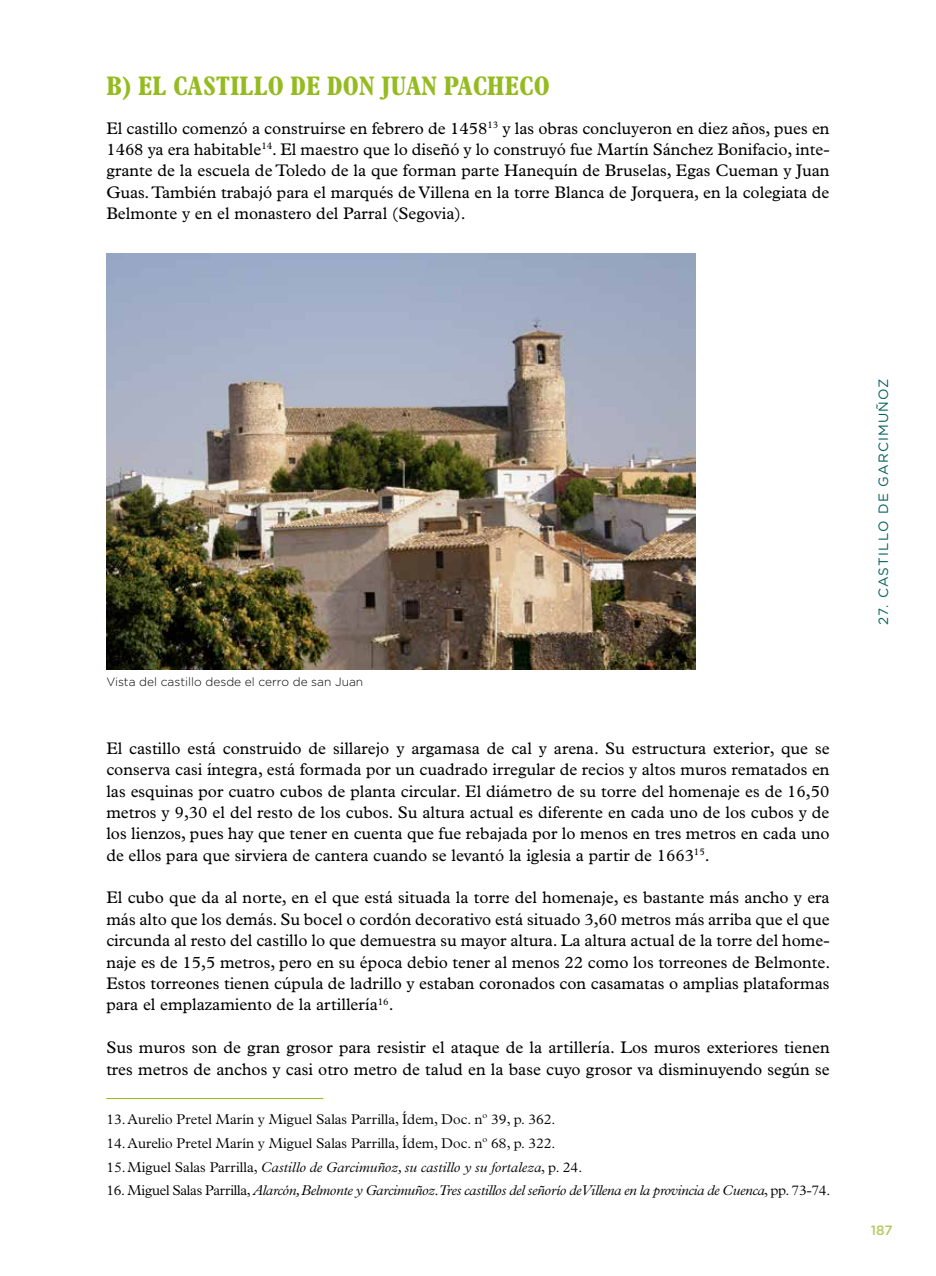
<style>
.page{position:relative;width:936px;height:1276px;background:#fff}
.page>*{position:absolute;margin:0;border:0;box-sizing:border-box;transform-origin:0 0}
.t1{font:700 condensed 27px "Plantin Std";letter-spacing:.01em;color:#95bb20}
.t2{font:16.8px/21.5px "Plantin Std";color:#000;text-align:justify}
.t3{font:300 14.25px/23.7px "Plantin Std";color:#000}
.t4{font:italic 300 14.25px "Plantin Std";letter-spacing:-.02em;color:#000}
.t5{font:13.5px "Gotham Rounded";letter-spacing:.09em;color:#005f5d}
.t6{font:500 13.5px "Gotham Rounded";color:#b4ca5f}
.t7{font:300 12px "Gotham Rounded";color:#000}
.s1{font-style:italic}
.s2{font-style:normal}
</style>
<div class="page">
<hr style="left:106px;top:1098px;width:217px;height:1px;background:#95bb20">
<img style="left:106px;top:253px;width:589px;height:416px">
<h1 class="t1" style="left:106px;top:70px;width:445px">B) EL CASTILLO DE DON JUAN PACHECO</h1>
<p class="t2" style="left:106px;top:117px;width:724px">El castillo comenzó a construirse en febrero de 1458<sup>13</sup> y las obras concluyeron en diez años, pues en 1468 ya era habitable<sup>14</sup>. El maestro que lo diseñó y lo construyó fue Martín Sánchez Bonifacio, inte&shy;grante de la escuela de Toledo de la que forman parte Hanequín de Bruselas, Egas Cueman y Juan Guas. También trabajó para el marqués de Villena en la torre Blanca de Jorquera, en la colegiata de Belmonte y en el monastero del Parral (Segovia).</p>
<p class="t7" style="left:106px;top:673px;width:258px">Vista del castillo desde el cerro de san Juan</p>
<p class="t2" style="left:106px;top:737px;width:724px">El castillo está construido de sillarejo y argamasa de cal y arena. Su estructura exterior, que se conserva casi íntegra, está formada por un cuadrado irregular de recios y altos muros rematados en las esquinas por cuatro cubos de planta circular. El diámetro de su torre del homenaje es de 16,50 metros y 9,30 el del resto de los cubos. Su altura actual es diferente en cada uno de los cubos y de los lienzos, pues hay que tener en cuenta que fue rebajada por lo menos en tres metros en cada uno de ellos para que sirviera de cantera cuando se levantó la iglesia a partir de 1663<sup>15</sup>.</p>
<p class="t2" style="left:106px;top:887px;width:725px">El cubo que da al norte, en el que está situada la torre del homenaje, es bastante más ancho y era más alto que los demás. Su bocel o cordón decorativo está situado 3,60 metros más arriba que el que circunda al resto del castillo lo que demuestra su mayor altura. La altura actual de la torre del home&shy;naje es de 15,5 metros, pero en su época debio tener al menos 22 como los torreones de Belmonte.<br>Estos torreones tienen cúpula de ladrillo y estaban coronados con casamatas o amplias plataformas para el emplazamiento de la artillería<sup>16</sup>.</p>
<p class="t2" style="left:106px;top:1037px;width:724px">Sus muros son de gran grosor para resistir el ataque de la artillería. Los muros exteriores tienen tres metros de anchos y casi otro metro de talud en la base cuyo grosor va disminuyendo según se</p>
<p class="t3" style="left:106px;top:1107px;width:477px">13.Aurelio Pretel Marín y Miguel Salas Parrilla, Ídem, Doc. nº 39, p. 362.<br>14.Aurelio Pretel Marín y Miguel Salas Parrilla, Ídem, Doc. nº 68, p. 322.<br>15.Miguel Salas Parrilla, <span class="s1">Castillo de Garcimuñoz, su castillo y su fortaleza</span>, p. 24.</p>
<p class="t4" style="left:106px;top:1182px;width:725px"><span class="s2">16. Miguel Salas Parrilla,</span> Alarcón, Belmonte y Garcimuñoz.Tres castillos del señorío de Villena en la provincia de Cuenca<span class="s2">, pp. 73-74.</span></p>
<p class="t5" style="left:874px;top:625px;width:248px;rotate:-90deg">27. CASTILLO DE GARCIMUÑOZ</p>
<p class="t6" style="left:870px;top:1220px;width:23px">187</p>
</div>
